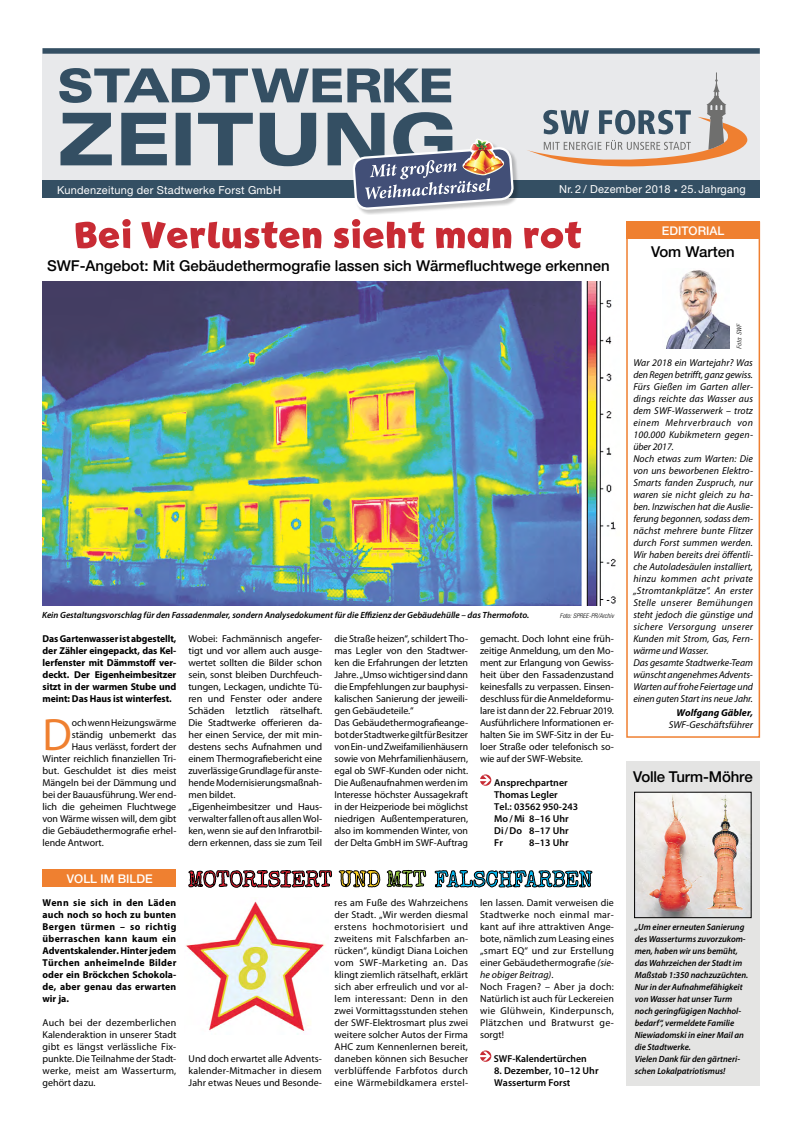
<style>
.page{position:relative;width:808px;height:1134px;background:#fff}
.page>*{position:absolute;margin:0;border:0;box-sizing:border-box;transform-origin:0 0}
.t1{font:45.6px "Myriad Pro";color:#ef8030}
.t2{font:500 15px "Helvetica Neue LT";color:#000}
.t3{font:500 12px "Helvetica Neue LT";color:#fff}
.t4{font:11px "Helvetica Neue LT";letter-spacing:.02em;color:#fff}
.t5{font:10px/12px "Myriad Pro";letter-spacing:-.005em;color:#000;text-align:justify}
.t6{font:italic 10px/12px "Myriad Pro";letter-spacing:.01em;color:#000}
.t7{font:700 10px/12px "Myriad Pro";color:#000;text-align:justify}
.t8{font:10px/12px "Myriad Pro";letter-spacing:.015em;color:#000}
.t9{font:600 10px/12px "Myriad Pro";color:#000}
.t10{font:italic 700 10px "Myriad Pro";letter-spacing:.005em;color:#000}
.t11{font:italic 600 9px/12px "Myriad Pro";color:#000}
.t12{font:italic 300 condensed 6.5px "Helvetica Neue LT";letter-spacing:.01em;color:#000}
.s1{font-size:7px}
.s2{font-style:italic}
</style>
<div class="page">
<div style="left:43px;top:870px;width:133px;height:17px;background:#ef8030"></div>
<div style="left:626px;top:762px;width:134px;height:324px;background:#e4e4e3"></div>
<div style="left:626px;top:222px;width:134px;height:516px;background:#fff;border:2px solid #ef7f30"></div>
<div style="left:626px;top:222px;width:134px;height:17px;background:#ef8030"></div>
<div style="left:43px;top:48px;width:717px;height:150px;background:#e8e9eb"></div>
<div style="left:43px;top:181px;width:717px;height:17px;background:#344f63"></div>
<div style="left:43px;top:48px;width:717px;height:6px;background:#344f63"></div>
<svg style="left:527px;top:72px;width:220px;height:94px"></svg>
<img style="left:666px;top:270px;width:63px;height:79px">
<img style="left:636px;top:794px;width:113px;height:122px">
<div style="left:634px;top:792px;width:117px;height:126px;border:1px solid #000"></div>
<img style="left:43px;top:282px;width:573px;height:324px">
<svg style="left:480px;top:774px;width:11px;height:12px"></svg>
<svg style="left:188px;top:870px;width:144px;height:18px"></svg>
<img style="left:185px;top:901px;width:141px;height:134px">
<svg style="left:76px;top:219px;width:505px;height:29px"></svg>
<svg style="left:339px;top:870px;width:41px;height:17px"></svg>
<svg style="left:387px;top:870px;width:39px;height:17px"></svg>
<svg style="left:435px;top:870px;width:157px;height:17px"></svg>
<svg style="left:480px;top:1050px;width:11px;height:12px"></svg>
<div style="left:353px;top:139px;width:166px;height:76px;background:#000;opacity:.22"></div>
<svg style="left:59px;top:68px;width:454px;height:141px"></svg>
<p class="t4" style="left:57px;top:183px;width:225px">Kundenzeitung der Stadtwerke Forst GmbH</p>
<p class="t4" style="left:559px;top:182px;width:188px">Nr. 2 / Dezember 2018 <span class="s1">•</span> 25. Jahrgang</p>
<h2 class="t2" style="left:47px;top:257px;width:564px">SWF-Angebot: Mit Gebäudethermografie lassen sich Wärmefluchtwege erkennen</h2>
<p class="t3" style="left:662px;top:223px;width:64px">EDITORIAL</p>
<h2 class="t2" style="left:651px;top:243px;width:85px">Vom Warten</h2>
<p class="t11" style="left:42px;top:608px;width:489px">Kein Gestaltungsvorschlag für den Fassadenmaler, sondern Analysedokument für die Effizienz der Gebäudehülle – das Thermofoto.</p>
<p class="t12" style="left:560px;top:612px;width:56px">Foto: SPREE-PR/Archiv</p>
<p class="t7" style="left:43px;top:632px;width:135px">Das Gartenwasser ist abgestellt, der Zähler eingepackt, das Kel&shy;lerfenster mit Dämmstoff ver&shy;deckt. Der Eigenheimbesitzer sitzt in der warmen Stube und meint: Das Haus ist winterfest.</p>
<h1 class="t1" style="left:43px;top:706px;width:31px">D</h1>
<p class="t5" style="left:72px;top:716px;width:106px">och wenn Heizungswärme</p>
<p class="t5" style="left:72px;top:728px;width:106px">ständig unbemerkt das</p>
<p class="t5" style="left:72px;top:740px;width:106px">Haus verlässt, fordert der</p>
<p class="t5" style="left:43px;top:752px;width:135px">Winter reichlich finanziellen Tri-</p>
<p class="t5" style="left:43px;top:764px;width:135px">but. Geschuldet ist dies meist</p>
<p class="t5" style="left:43px;top:776px;width:135px">Mängeln bei der Dämmung und</p>
<p class="t5" style="left:43px;top:788px;width:135px">bei der Bauausführung. Wer end-</p>
<p class="t5" style="left:43px;top:800px;width:135px">lich die geheimen Fluchtwege</p>
<p class="t5" style="left:43px;top:812px;width:135px">von Wärme wissen will, dem gibt</p>
<p class="t5" style="left:43px;top:824px;width:135px">die Gebäudethermografie erhel-</p>
<p class="t5" style="left:43px;top:836px;width:63px">lende Antwort.</p>
<p class="t3" style="left:67px;top:871px;width:87px">VOLL IM BILDE</p>
<p class="t7" style="left:43px;top:896px;width:135px">Wenn sie sich in den Läden auch noch so hoch zu bunten Bergen türmen – so richtig überraschen kann kaum ein Adventskalender. Hinter jedem Türchen anheimelnde Bilder oder ein Bröckchen Schokola&shy;de, aber genau das erwarten wir ja.</p>
<p class="t5" style="left:43px;top:1016px;width:135px">Auch bei der dezemberlichen Kalenderaktion in unserer Stadt gibt es längst verlässliche Fix&shy;punkte. Die Teilnahme der Stadt&shy;werke, meist am Wasserturm, gehört dazu.</p>
<p class="t5" style="left:188px;top:632px;width:135px;text-align:left">Wobei: Fachmännisch angefer&shy;tigt und vor allem auch ausge&shy;wertet sollten die Bilder schon sein, sonst bleiben Durchfeuch&shy;tungen, Leckagen, undichte Tü&shy;ren und Fenster oder andere<br>Schäden letztlich rätselhaft.<br>Die Stadtwerke offerieren da&shy;her einen Service, der mit min&shy;destens sechs Aufnahmen und einem Thermografiebericht eine zuverlässige Grundlage für anste&shy;hende Modernisierungsmaßnah&shy;men bildet.<br>„Eigenheimbesitzer und Haus&shy;verwalter fallen oft aus allen Wol&shy;ken, wenn sie auf den Infrarotbil&shy;dern erkennen, dass sie zum Teil</p>
<p class="t5" style="left:334px;top:632px;width:135px;text-align:left">die Straße heizen“, schildert Tho&shy;mas Legler von den Stadtwer&shy;ken die Erfahrungen der letzten<br>Jahre. „Umso wichtiger sind dann die Empfehlungen zur bauphysi&shy;kalischen Sanierung der jeweili&shy;gen Gebäudeteile.“<br>Das Gebäudethermografieange&shy;bot der Stadtwerke gilt für Besitzer von Ein- und Zweifamilienhäusern sowie von Mehrfamilienhäusern, egal ob SWF-Kunden oder nicht.<br>Die Außenaufnahmen werden im<br>Interesse höchster Aussagekraft in der Heizperiode bei möglichst niedrigen Außentemperaturen, also im kommenden Winter, von der Delta GmbH im SWF-Auftrag</p>
<p class="t5" style="left:480px;top:632px;width:135px">gemacht. Doch lohnt eine früh&shy;zeitige Anmeldung, um den Mo&shy;ment zur Erlangung von Gewiss&shy;heit über den Fassadenzustand keinesfalls zu verpassen. Einsen&shy;deschluss für die Anmeldeformu&shy;lare ist dann der 22.Februar 2019.<br>Ausführlichere Informationen er&shy;halten Sie im SWF-Sitz in der Eu&shy;loer Straße oder telefonisch so&shy;wie auf der SWF-Website.</p>
<p class="t9" style="left:494px;top:776px;width:85px">Ansprechpartner<br>Thomas Legler<br>Tel.: 03562 950-243<br>Mo/Mi 8–16 Uhr<br>Di/Do 8–17 Uhr<br>Fr</p>
<p class="t9" style="left:529px;top:836px;width:41px">8–13 Uhr</p>
<p class="t5" style="left:189px;top:1052px;width:135px">Und doch erwartet alle Advents&shy;kalender-Mitmacher in diesem Jahr etwas Neues und Besonde-</p>
<p class="t5" style="left:334px;top:896px;width:135px">res am Fuße des Wahrzeichens der Stadt. „Wir werden diesmal erstens hochmotorisiert und zweitens mit Falschfarben an&shy;rücken“, kündigt Diana Loichen vom SWF-Marketing an. Das klingt ziemlich rätselhaft, erklärt sich aber erfreulich und vor al&shy;lem interessant: Denn in den zwei Vormittagsstunden stehen der SWF-Elektrosmart plus zwei weitere solcher Autos der Firma AHC zum Kennenlernen bereit, daneben können sich Besucher verblüffende Farbfotos durch eine Wärmebildkamera erstel-</p>
<p class="t8" style="left:480px;top:896px;width:135px">len lassen. Damit verweisen die<br>Stadtwerke noch einmal mar&shy;kant auf ihre attraktiven Ange&shy;bote, nämlich zum Leasing eines „smart EQ“ und zur Erstellung einer Gebäudethermografie <span class="s2">(sie&shy;he obiger Beitrag)</span>.<br>Noch Fragen? – Aber ja doch:<br>Natürlich ist auch für Leckereien wie Glühwein, Kinderpunsch,<br>Plätzchen und Bratwurst ge&shy;sorgt!</p>
<p class="t9" style="left:494px;top:1052px;width:94px">SWF-Kalendertürchen</p>
<p class="t9" style="left:494px;top:1064px;width:106px">8. Dezember, 10–12 Uhr<br>Wasserturm Forst</p>
<p class="t12" style="left:735px;top:349px;width:26px;rotate:-90deg">Foto: SWF</p>
<p class="t6" style="left:633px;top:356px;width:121px">War 2018 ein Wartejahr? Was den Regen betrifft, ganz gewiss.<br>Fürs Gießen im Garten aller&shy;dings reichte das Wasser aus dem SWF-Wasserwerk – trotz einem Mehrverbrauch von<br>100.000 Kubikmetern gegen&shy;über 2017.<br>Noch etwas zum Warten: Die von uns beworbenen Elektro-<br>Smarts fanden Zuspruch, nur waren sie nicht gleich zu ha&shy;ben. Inzwischen hat die Auslie&shy;ferung begonnen, sodass dem&shy;nächst mehrere bunte Flitzer durch Forst summen werden.<br>Wir haben bereits drei öffentli&shy;che Autoladesäulen installiert, hinzu kommen acht private „Stromtankplätze“. An erster<br>Stelle unserer Bemühungen steht jedoch die günstige und sichere Versorgung unserer<br>Kunden mit Strom, Gas, Fern&shy;wärme und Wasser.<br>Das gesamte Stadtwerke-Team wünscht angenehmes Advents-<br>Warten auf frohe Feiertage und einen guten Start ins neue Jahr.</p>
<p class="t10" style="left:676px;top:706px;width:78px">Wolfgang Gäbler,</p>
<p class="t6" style="left:669px;top:718px;width:86px">SWF-Geschäftsführer</p>
<h2 class="t2" style="left:633px;top:768px;width:121px">Volle Turm-Möhre</h2>
<p class="t11" style="left:635px;top:920px;width:115px">„Um einer erneuten Sanierung des Wasserturms zuvorzukom&shy;men, haben wir uns bemüht, das Wahrzeichen der Stadt im<br>Maßstab 1:350 nachzuzüchten.<br>Nur in der Aufnahmefähigkeit von Wasser hat unser Turm noch geringfügigen Nachhol&shy;bedarf“, vermeldete Familie<br>Niewiadomski in einer Mail an die Stadtwerke.<br>Vielen Dank für den gärtneri&shy;schen Lokalpatriotismus!</p>
</div>
